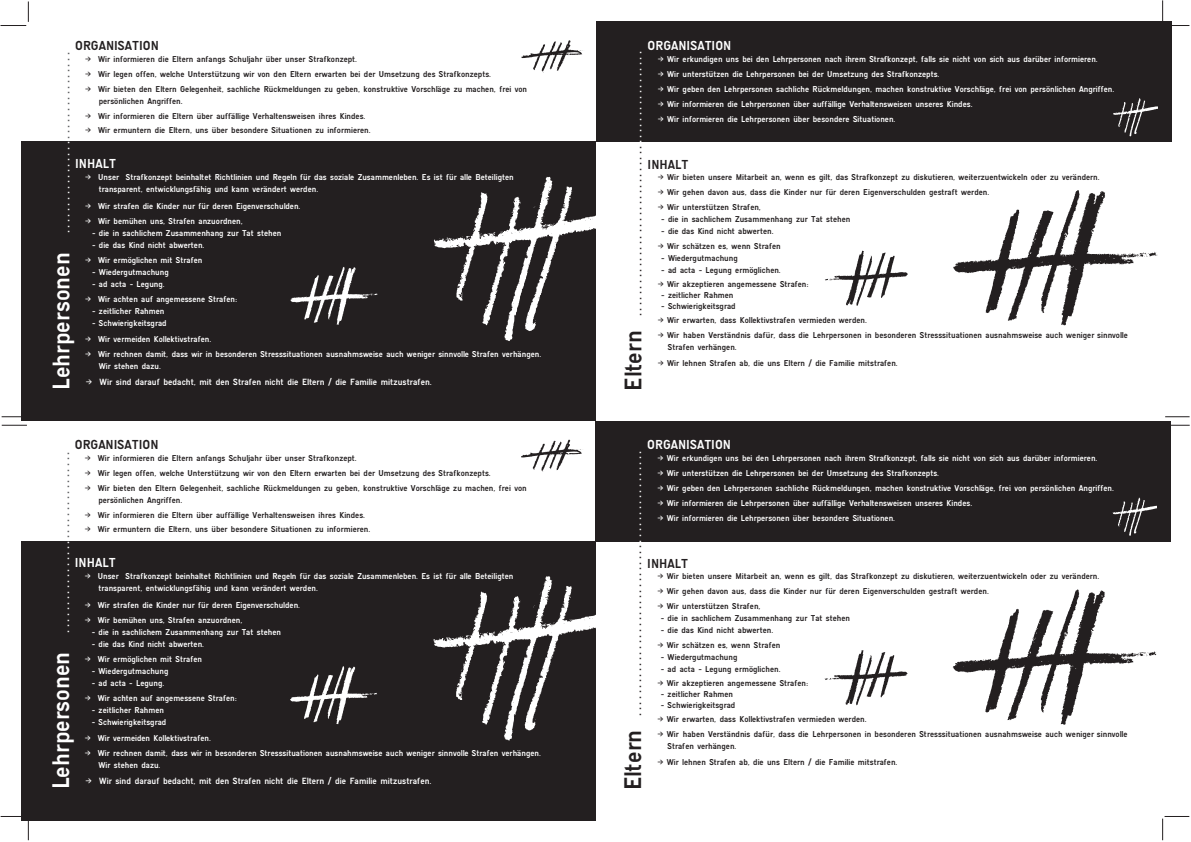
<style>
.page{position:relative;width:1191px;height:842px;background:#fff}
.page>*{position:absolute;margin:0;border:0;box-sizing:border-box;transform-origin:0 0}
.t1{font:24px "Transport";color:#fff}
.t2{font:14px "Transport";color:#231f20}
.t3{font:14px "Transport";color:#fff}
.t4{font:13px "Transport";color:#231f20}
.t5{font:13px "Transport";color:#fff}
.t6{font:9px "Transport";color:#fff}
.t7{font:8.5px/15px "Transport";color:#231f20}
.t8{font:8.5px/15px "Transport";color:#fff}
.s1{color:#57585a}
.s2{font-size:24px}
.s3{color:#fff}
</style>
<div class="page">
<svg style="left:0;top:1px;width:29px;height:25px"></svg>
<svg style="left:1px;top:816px;width:28px;height:24px"></svg>
<svg style="left:1162px;top:816px;width:27px;height:24px"></svg>
<svg style="left:1162px;top:0;width:27px;height:26px"></svg>
<svg style="left:1165px;top:417px;width:24px;height:1px"></svg>
<svg style="left:1170px;top:425px;width:19px;height:1px"></svg>
<svg style="left:2px;top:417px;width:19px;height:1px"></svg>
<svg style="left:2px;top:425px;width:25px;height:1px"></svg>
<div style="left:21px;top:541px;width:575px;height:279px;background:#231f20"></div>
<svg style="left:290px;top:666px;width:87px;height:58px"></svg>
<svg style="left:952px;top:590px;width:205px;height:135px"></svg>
<div style="left:596px;top:421px;width:574px;height:121px;background:#231f20"></div>
<svg style="left:521px;top:440px;width:61px;height:32px"></svg>
<svg style="left:1112px;top:498px;width:45px;height:38px"></svg>
<svg style="left:824px;top:650px;width:83px;height:55px"></svg>
<svg style="left:433px;top:576px;width:163px;height:164px"></svg>
<div style="left:21px;top:142px;width:575px;height:279px;background:#231f20"></div>
<svg style="left:290px;top:267px;width:88px;height:58px"></svg>
<svg style="left:953px;top:190px;width:204px;height:135px"></svg>
<div style="left:596px;top:22px;width:575px;height:120px;background:#231f20"></div>
<svg style="left:521px;top:40px;width:62px;height:32px"></svg>
<svg style="left:1113px;top:98px;width:44px;height:38px"></svg>
<svg style="left:825px;top:251px;width:83px;height:55px"></svg>
<svg style="left:434px;top:177px;width:162px;height:164px"></svg>
<h3 class="t4" style="left:75px;top:41px;width:85px">ORGANISATION</h3>
<p class="t7" style="left:85px;top:52px;width:443px">&gt; Wir informieren die Eltern anfangs Schuljahr über unser Strafkonzept.<br>&gt; Wir legen offen, welche Unterstützung wir von den Eltern erwarten bei der Umsetzung des Strafkonzepts.<br>&gt; Wir bieten den Eltern Gelegenheit, sachliche Rückmeldungen zu geben, konstruktive Vorschläge zu machen, frei von</p>
<p class="t7" style="left:85px;top:94px;width:282px;text-indent:13px">persönlichen Angriffen.<br>&gt; Wir informieren die Eltern über auffällige Verhaltensweisen ihres Kindes.</p>
<p class="t7" style="left:85px;top:123px;width:287px">&gt; Wir ermuntern die Eltern, uns über besondere Situationen zu informieren.</p>
<h3 class="t5" style="left:75px;top:159px;width:42px">INHALT</h3>
<p class="t8" style="left:99px;top:172px;width:416px;line-height:12px;text-indent:-13px">&gt; Unser Strafkonzept beinhaltet Richtlinien und Regeln für das soziale Zusammenleben. Es ist für alle Beteiligten transparent, entwicklungsfähig und kann verändert werden.</p>
<p class="t8" style="left:85px;top:199px;width:217px">&gt; Wir strafen die Kinder nur für deren Eigenverschulden. &gt; Wir bemühen uns, Strafen anzuordnen,</p>
<p class="t8" style="left:92px;top:226px;width:191px">- die in sachlichem Zusammenhang zur Tat stehen</p>
<p class="t8" style="left:85px;top:238px;width:121px;text-align:right">- die das Kind nicht abwerten. &gt; Wir ermöglichen mit Strafen</p>
<p class="t8" style="left:92px;top:265px;width:78px">- Wiedergutmachung</p>
<p class="t8" style="left:85px;top:277px;width:153px;text-indent:7px">- ad acta - Legung.<br>&gt; Wir achten auf angemessene Strafen:</p>
<p class="t8" style="left:92px;top:304px;width:74px">- zeitlicher Rahmen</p>
<p class="t8" style="left:85px;top:316px;width:127px;line-height:16px;text-indent:7px">- Schwierigkeitsgrad<br>&gt; Wir vermeiden Kollektivstrafen.</p>
<p class="t8" style="left:99px;top:349px;width:444px;line-height:12px;text-indent:-13px">&gt; Wir rechnen damit, dass wir in besonderen Stresssituationen ausnahmsweise auch weniger sinnvolle Strafen verhängen.<br>Wir stehen dazu.</p>
<h2 class="t3" style="left:60px;top:233px;width:182px;rotate:-90deg">.................<span class="s1">................</span></h2>
<h1 class="t1" style="left:53px;top:390px;width:139px;rotate:-90deg">Lehrpersonen</h1>
<p class="t6" style="left:86px;top:378px;width:347px">&gt; Wir sind darauf bedacht, mit den Strafen nicht die Eltern / die Familie mitzustrafen.</p>
<h3 class="t4" style="left:75px;top:440px;width:85px">ORGANISATION</h3>
<p class="t7" style="left:85px;top:451px;width:443px">&gt; Wir informieren die Eltern anfangs Schuljahr über unser Strafkonzept.<br>&gt; Wir legen offen, welche Unterstützung wir von den Eltern erwarten bei der Umsetzung des Strafkonzepts.<br>&gt; Wir bieten den Eltern Gelegenheit, sachliche Rückmeldungen zu geben, konstruktive Vorschläge zu machen, frei von</p>
<p class="t7" style="left:85px;top:493px;width:282px;text-indent:13px">persönlichen Angriffen.<br>&gt; Wir informieren die Eltern über auffällige Verhaltensweisen ihres Kindes.</p>
<p class="t7" style="left:85px;top:522px;width:287px">&gt; Wir ermuntern die Eltern, uns über besondere Situationen zu informieren.</p>
<h3 class="t5" style="left:75px;top:558px;width:42px">INHALT</h3>
<p class="t8" style="left:98px;top:571px;width:416px;line-height:12px;text-indent:-13px">&gt; Unser Strafkonzept beinhaltet Richtlinien und Regeln für das soziale Zusammenleben. Es ist für alle Beteiligten transparent, entwicklungsfähig und kann verändert werden.</p>
<p class="t8" style="left:85px;top:598px;width:217px">&gt; Wir strafen die Kinder nur für deren Eigenverschulden. &gt; Wir bemühen uns, Strafen anzuordnen,</p>
<p class="t8" style="left:92px;top:625px;width:191px">- die in sachlichem Zusammenhang zur Tat stehen</p>
<p class="t8" style="left:85px;top:637px;width:121px;text-align:right">- die das Kind nicht abwerten. &gt; Wir ermöglichen mit Strafen</p>
<p class="t8" style="left:92px;top:664px;width:78px">- Wiedergutmachung</p>
<p class="t8" style="left:85px;top:676px;width:153px;text-indent:7px">- ad acta - Legung.<br>&gt; Wir achten auf angemessene Strafen:</p>
<p class="t8" style="left:92px;top:703px;width:74px">- zeitlicher Rahmen</p>
<p class="t8" style="left:85px;top:715px;width:127px;line-height:16px;text-indent:7px">- Schwierigkeitsgrad<br>&gt; Wir vermeiden Kollektivstrafen.</p>
<p class="t8" style="left:98px;top:748px;width:444px;line-height:12px;text-indent:-13px">&gt; Wir rechnen damit, dass wir in besonderen Stresssituationen ausnahmsweise auch weniger sinnvolle Strafen verhängen.<br>Wir stehen dazu.</p>
<h2 class="t3" style="left:59px;top:633px;width:182px;rotate:-90deg">.................<span class="s1">................</span></h2>
<h1 class="t1" style="left:52px;top:789px;width:139px;rotate:-90deg">Lehrpersonen</h1>
<p class="t6" style="left:86px;top:778px;width:347px">&gt; Wir sind darauf bedacht, mit den Strafen nicht die Eltern / die Familie mitzustrafen.</p>
<h3 class="t5" style="left:647px;top:41px;width:85px">ORGANISATION</h3>
<p class="t8" style="left:657px;top:52px;width:458px">&gt; Wir erkundigen uns bei den Lehrpersonen nach ihrem Strafkonzept, falls sie nicht von sich aus darüber informieren.<br>&gt; Wir unterstützen die Lehrpersonen bei der Umsetzung des Strafkonzepts.<br>&gt; Wir geben den Lehrpersonen sachliche Rückmeldungen, machen konstruktive Vorschläge, frei von persönlichen Angriffen. &gt; Wir informieren die Lehrpersonen über auffällige Verhaltensweisen unseres Kindes.<br>&gt; Wir informieren die Lehrpersonen über besondere Situationen.</p>
<h3 class="t4" style="left:647px;top:160px;width:42px">INHALT</h3>
<p class="t7" style="left:657px;top:170px;width:443px">&gt; Wir bieten unsere Mitarbeit an, wenn es gilt, das Strafkonzept zu diskutieren, weiterzuentwickeln oder zu verändern. &gt; Wir gehen davon aus, dass die Kinder nur für deren Eigenverschulden gestraft werden.<br>&gt; Wir unterstützen Strafen,</p>
<p class="t7" style="left:661px;top:212px;width:191px">- die in sachlichem Zusammenhang zur Tat stehen</p>
<p class="t7" style="left:657px;top:224px;width:124px;text-align:center">- die das Kind nicht abwerten.<br>&gt; Wir schätzen es, wenn Strafen</p>
<p class="t7" style="left:661px;top:251px;width:78px">- Wiedergutmachung</p>
<p class="t7" style="left:657px;top:264px;width:152px;line-height:14px;text-indent:3px">- ad acta - Legung ermöglichen.<br>&gt; Wir akzeptieren angemessene Strafen:</p>
<p class="t7" style="left:661px;top:288px;width:74px">- zeitlicher Rahmen</p>
<p class="t7" style="left:657px;top:300px;width:211px;line-height:14px;text-indent:3px">- Schwierigkeitsgrad<br>&gt; Wir erwarten, dass Kollektivstrafen vermieden werden.</p>
<p class="t7" style="left:668px;top:330px;width:461px;line-height:12px;text-indent:-10px">&gt; Wir haben Verständnis dafür, dass die Lehrpersonen in besonderen Stresssituationen ausnahmsweise auch weniger sinnvolle<br>Strafen verhängen.</p>
<p class="t7" style="left:657px;top:356px;width:242px">&gt; Wir lehnen Strafen ab, die uns Eltern / die Familie mitstrafen.</p>
<h2 class="t2" style="left:631px;top:391px;width:341px;rotate:-90deg"><span class="s2">Eltern</span> ...............................<span class="s3">.................</span></h2>
<h3 class="t5" style="left:647px;top:440px;width:85px">ORGANISATION</h3>
<p class="t8" style="left:657px;top:452px;width:458px">&gt; Wir erkundigen uns bei den Lehrpersonen nach ihrem Strafkonzept, falls sie nicht von sich aus darüber informieren.<br>&gt; Wir unterstützen die Lehrpersonen bei der Umsetzung des Strafkonzepts.<br>&gt; Wir geben den Lehrpersonen sachliche Rückmeldungen, machen konstruktive Vorschläge, frei von persönlichen Angriffen. &gt; Wir informieren die Lehrpersonen über auffällige Verhaltensweisen unseres Kindes.<br>&gt; Wir informieren die Lehrpersonen über besondere Situationen.</p>
<h3 class="t4" style="left:647px;top:559px;width:42px">INHALT</h3>
<p class="t7" style="left:657px;top:570px;width:443px">&gt; Wir bieten unsere Mitarbeit an, wenn es gilt, das Strafkonzept zu diskutieren, weiterzuentwickeln oder zu verändern. &gt; Wir gehen davon aus, dass die Kinder nur für deren Eigenverschulden gestraft werden.<br>&gt; Wir unterstützen Strafen,</p>
<p class="t7" style="left:660px;top:612px;width:191px">- die in sachlichem Zusammenhang zur Tat stehen</p>
<p class="t7" style="left:657px;top:624px;width:124px;text-align:center">- die das Kind nicht abwerten.<br>&gt; Wir schätzen es, wenn Strafen</p>
<p class="t7" style="left:660px;top:651px;width:78px">- Wiedergutmachung</p>
<p class="t7" style="left:657px;top:663px;width:152px;line-height:14px;text-indent:3px">- ad acta - Legung ermöglichen.<br>&gt; Wir akzeptieren angemessene Strafen:</p>
<p class="t7" style="left:660px;top:688px;width:74px">- zeitlicher Rahmen</p>
<p class="t7" style="left:657px;top:699px;width:211px;line-height:14px;text-indent:3px">- Schwierigkeitsgrad<br>&gt; Wir erwarten, dass Kollektivstrafen vermieden werden.</p>
<p class="t7" style="left:667px;top:729px;width:461px;line-height:12px;text-indent:-10px">&gt; Wir haben Verständnis dafür, dass die Lehrpersonen in besonderen Stresssituationen ausnahmsweise auch weniger sinnvolle<br>Strafen verhängen.</p>
<p class="t7" style="left:657px;top:756px;width:242px">&gt; Wir lehnen Strafen ab, die uns Eltern / die Familie mitstrafen.</p>
<h2 class="t2" style="left:631px;top:790px;width:341px;rotate:-90deg"><span class="s2">Eltern</span> ...............................<span class="s3">.................</span></h2>
</div>
